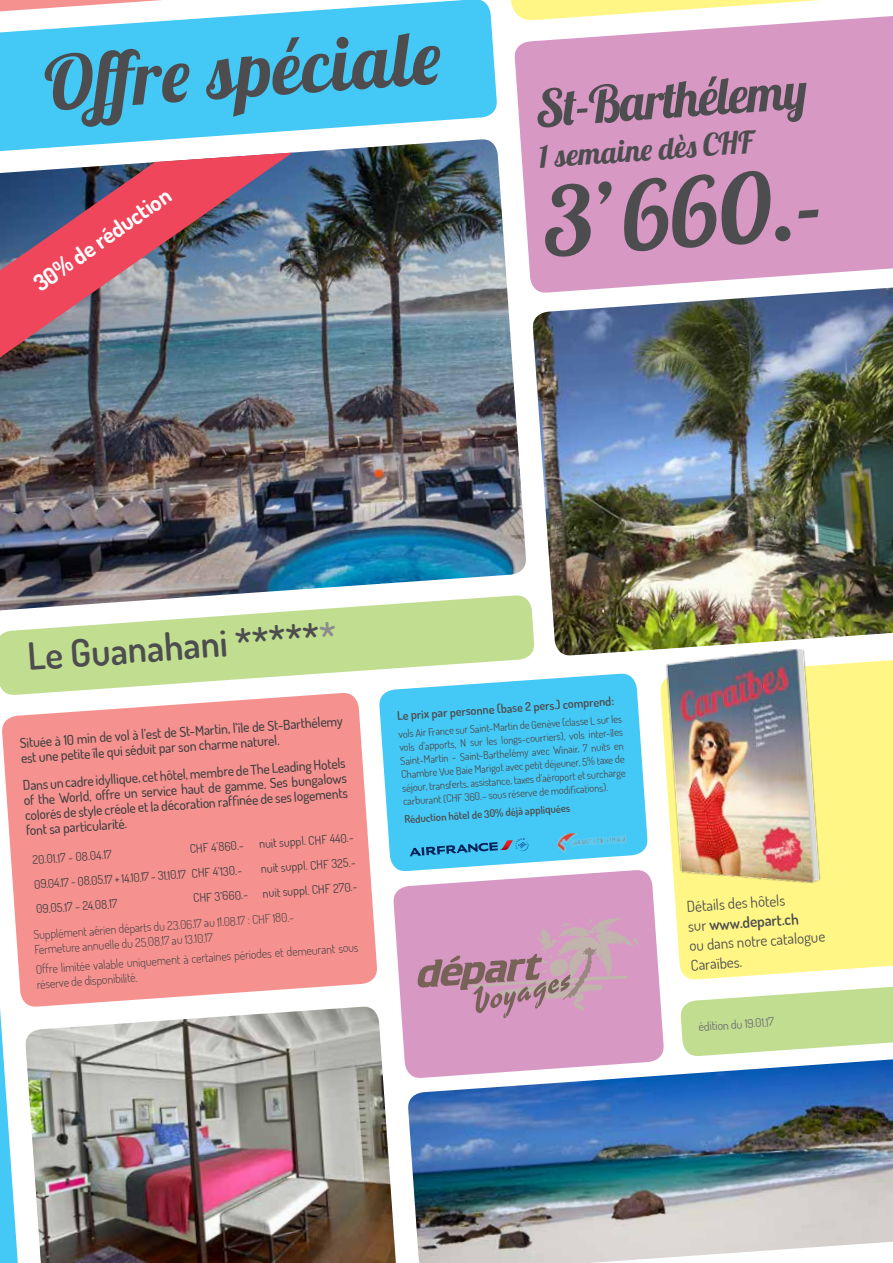
<style>
.page{position:relative;width:893px;height:1263px;background:#fff}
.page>*{position:absolute;margin:0;border:0;box-sizing:border-box;transform-origin:0 0}
.t1{font:95.85px "Lobster";color:#4d4d4f}
.t2{font:75px "Lobster";color:#4d4d4f}
.t3{font:51px "Lobster";color:#4d4d4f}
.t4{font:600 37.5px "Dosis";color:#4d4d4f}
.t5{font:30.6px "Lobster";color:#4d4d4f}
.t6{font:700 22.5px "Dosis";color:#fff}
.t7{font:15px/19.5px "Dosis";color:#4d4d4f}
.t8{font:500 13.5px/15px "Dosis";color:#414042}
.t9{font:300 12px/15px "Dosis";color:#414042}
.t10{font:12px "Dosis";color:#414042}
.t11{font:600 12px "Dosis";color:#4d4d4f}
.t12{font:12px "Dosis";color:#6d6e71}
.t13{font:10.5px/13.5px "Dosis";color:#4d4d4f;text-align:justify}
.t14{font:600 10.5px "Dosis";color:#4d4d4f}
.s1{color:#8a8c8e}
.s2{font-weight:600}
</style>
<div class="page">
<img style="left:550px;top:579px;width:343px;height:77px">
<img style="left:533px;top:33px;width:360px;height:546px">
<svg style="left:533px;top:0;width:360px;height:33px"></svg>
<svg style="left:533px;top:673px;width:115px;height:190px;background:#53ccf5"></svg>
<div style="left:403px;top:870px;width:251px;height:175px;background:#d898c4"></div>
<svg style="left:654px;top:647px;width:239px;height:398px"></svg>
<svg style="left:0;top:904px;width:19px;height:359px"></svg>
<img style="left:662px;top:630px;width:210px;height:277px">
<svg style="left:667px;top:972px;width:226px;height:73px"></svg>
<img style="left:0;top:0;width:533px;height:904px">
<img style="left:0;top:153px;width:293px;height:204px">
<img style="left:19px;top:720px;width:384px;height:543px">
<svg style="left:410px;top:838px;width:119px;height:18px;background:#3aa3d1"></svg>
<img style="left:557px;top:830px;width:70px;height:23px">
<svg style="left:415px;top:917px;width:224px;height:103px;background:#c795b2"></svg>
<img style="left:401px;top:1045px;width:492px;height:218px">
<h2 class="t2" style="left:41px;top:36px;width:400px;rotate:-4deg">Offre spéciale</h2>
<h3 class="t6" style="left:28px;top:274px;width:163px;rotate:-35deg">30% de réduction</h3>
<h3 class="t3" style="left:533px;top:76px;width:274px;rotate:-4deg">St-Barthélemy</h3>
<h3 class="t5" style="left:537px;top:137px;width:216px;rotate:-4deg">1 semaine dès CHF</h3>
<h1 class="t1" style="left:539px;top:162px;width:282px;rotate:-4deg">3’660.-</h1>
<h3 class="t4" style="left:26px;top:632px;width:311px;rotate:-4deg">Le Guanahani *****<span class="s1">*</span></h3>
<p class="t8" style="left:19px;top:735px;width:325px;rotate:-4deg">Située à 10 min de vol à l’est de St-Martin, l’île de St-Barthélemy est une petite île qui séduit par son charme naturel.</p>
<p class="t8" style="left:22px;top:778px;width:325px;text-align:justify;rotate:-4deg">Dans un cadre idyllique, cet hôtel, membre de The Leading Hotels of the World, offre un service haut de gamme. Ses bungalows colorés de style créole et la décoration raffi née de ses logements font sa particularité.</p>
<p class="t10" style="left:32px;top:852px;width:81px;rotate:-4deg">20.01.17 - 08.04.17</p>
<p class="t10" style="left:189px;top:841px;width:56px;rotate:-4deg">CHF 4’860.-</p>
<p class="t10" style="left:259px;top:836px;width:96px;rotate:-4deg">nuit suppl. CHF 440.-</p>
<p class="t10" style="left:34px;top:877px;width:210px;rotate:-4deg">09.04.17 - 08.05.17 + 14.10.17 - 31.10.17 CHF 4’130.-</p>
<p class="t10" style="left:260px;top:861px;width:97px;rotate:-4deg">nuit suppl. CHF 325.-</p>
<p class="t10" style="left:193px;top:890px;width:166px;rotate:-4deg">CHF 3’660.- nuit suppl. CHF 270.-</p>
<p class="t9" style="left:33px;top:927px;width:263px;rotate:-4deg">Supplément aérien départs du 23.06.17 au 11.08.17 : CHF 180.-<br>Fermeture annuelle du 25.08.17 au 13.10.17</p>
<p class="t10" style="left:36px;top:901px;width:83px;rotate:-4deg">09.05.17 - 24.08.17</p>
<p class="t9" style="left:35px;top:962px;width:325px;rotate:-4deg">Offre limitée valable uniquement à certaines périodes et demeurant sous réserve de disponibilité.</p>
<p class="t11" style="left:397px;top:708px;width:219px;rotate:-4deg">Le prix par personne (base 2 pers.) comprend:</p>
<p class="t13" style="left:398px;top:727px;width:226px;rotate:-4deg">vols Air France sur Saint-Martin de Genève (classe L sur les vols d’apports, N sur les longs-courriers), vols inter-îles Saint-Martin - Saint-Barthelémy avec Winair, 7 nuits en Chambre Vue Baie Marigot avec petit déjeuner, 5% taxe de séjour, transferts, assistance, taxes d’aéroport et surcharge carburant (CHF 360.– sous réserve de modifi cations).</p>
<p class="t14" style="left:404px;top:813px;width:167px;rotate:-4deg">Réduction hôtel de 30% déjà appliquées</p>
<h3 class="t7" style="left:686px;top:897px;width:137px;rotate:-4deg">Détails des hôtels<br>sur <span class="s2">www.depart.ch<br></span>ou dans notre catalogue<br>Caraïbes.</h3>
<p class="t12" style="left:698px;top:1019px;width:77px;rotate:-4deg">édition du 19.01.17</p>
</div>
